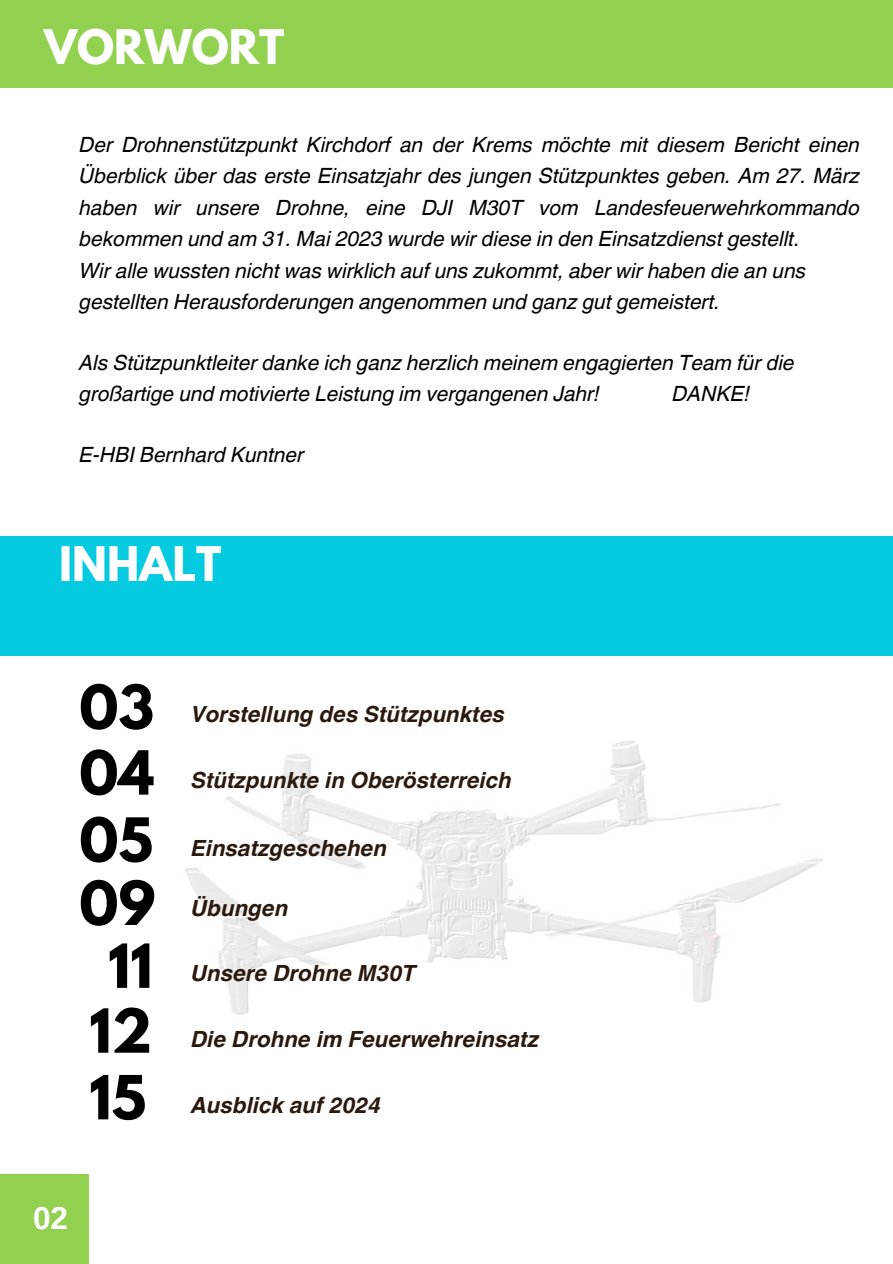
<style>
.page{position:relative;width:893px;height:1264px;background:#fff}
.page>*{position:absolute;margin:0;border:0;box-sizing:border-box;transform-origin:0 0}
.t1{font:700 53.85px/64.3px "League Spartan";color:#000;text-align:center}
.t2{font:700 42.3px "League Spartan";color:#fff}
.t3{font:700 31.5px "Arimo";color:#fff}
.t4{font:italic 700 22.2px "Helvetica World";color:#2b190d}
.t5{font:italic 21px/31.5px "Helvetica World";color:#000}
</style>
<div class="page">
<div style="left:0;top:536px;width:892px;height:119px;background:#06cae0"></div>
<div style="left:0;top:1174px;width:89px;height:89px;background:#92d14f"></div>
<div style="left:0;top:0;width:892px;height:87px;background:#92d14f"></div>
<img style="left:184px;top:740px;width:640px;height:275px">
<h2 class="t2" style="left:44px;top:26px;width:242px">VORWORT</h2>
<p class="t5" style="left:79px;top:126px;width:782px">Der Drohnenstützpunkt Kirchdorf an der Krems möchte mit diesem Bericht einen Überblick über das erste Einsatzjahr des jungen Stützpunktes geben. Am 27. März haben wir unsere Drohne, eine DJI M30T vom Landesfeuerwehrkommando bekommen und am 31. Mai 2023 wurde wir diese in den Einsatzdienst gestellt.<br>Wir alle wussten nicht was wirklich auf uns zukommt, aber wir haben die an uns gestellten Herausforderungen angenommen und ganz gut gemeistert.</p>
<p class="t5" style="left:79px;top:344px;width:716px">Als Stützpunktleiter danke ich ganz herzlich meinem engagierten Team für die großartige und motivierte Leistung im vergangenen Jahr!</p>
<p class="t5" style="left:672px;top:376px;width:79px">DANKE!</p>
<p class="t5" style="left:79px;top:437px;width:226px">E-HBI Bernhard Kuntner</p>
<h2 class="t2" style="left:59px;top:543px;width:164px">INHALT</h2>
<h1 class="t1" style="left:79px;top:682px;width:76px">03</h1>
<h1 class="t1" style="left:79px;top:747px;width:78px">04<br>05<br>09<br>11</h1>
<h1 class="t1" style="left:89px;top:1005px;width:64px">12</h1>
<h1 class="t1" style="left:89px;top:1072px;width:58px">15</h1>
<h3 class="t3" style="left:33px;top:1200px;width:37px">02</h3>
<p class="t4" style="left:191px;top:695px;width:315px">Vorstellung des Stützpunktes</p>
<p class="t4" style="left:191px;top:762px;width:322px">Stützpunkte in Oberösterreich</p>
<p class="t4" style="left:191px;top:829px;width:197px">Einsatzgeschehen</p>
<p class="t4" style="left:191px;top:890px;width:99px">Übungen</p>
<p class="t4" style="left:191px;top:955px;width:226px">Unsere Drohne M30T</p>
<p class="t4" style="left:191px;top:1020px;width:349px">Die Drohne im Feuerwehreinsatz</p>
<p class="t4" style="left:191px;top:1087px;width:191px">Ausblick auf 2024</p>
</div>
